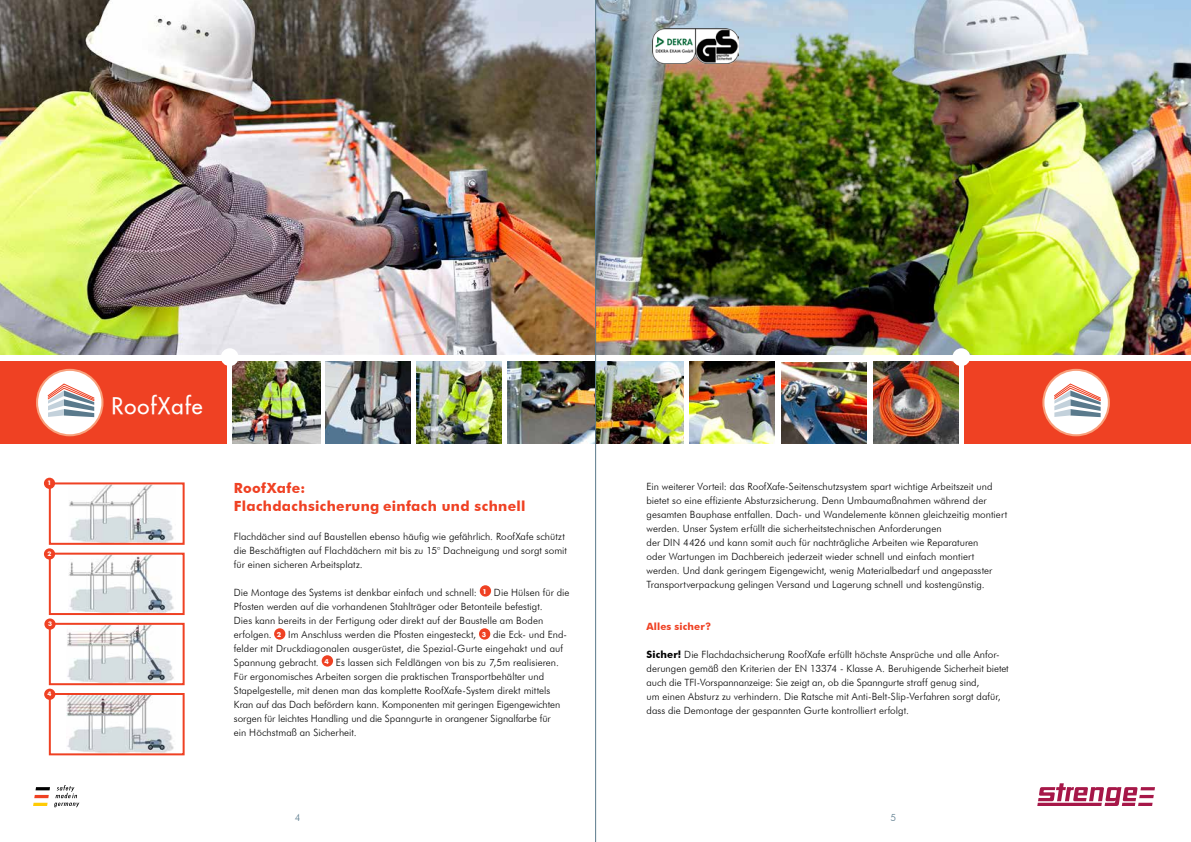
<style>
.page{position:relative;width:1191px;height:842px;background:#fff}
.page>*{position:absolute;margin:0;border:0;box-sizing:border-box;transform-origin:0 0}
.t1{font:500 22px "Futura";letter-spacing:.05em;color:#fff}
.t2{font:700 14px/18px "Futura BT";letter-spacing:.02em;color:#ef4123}
.t3{font:300 10px/14px "Futura BT";letter-spacing:.005em;color:#000}
.t4{font:700 10px "Futura BT";letter-spacing:.01em;color:#ef4123}
.t5{font:300 10px "Futura BT";color:#5a7a8c}
.t6{font:700 6.3px "Futura BT";color:#fff}
.s1{color:#fff}
.s2{font-family:"Futura Std";font-weight:700;font-size:6.4px;color:#fff}
.s3{font-weight:700}
</style>
<div class="page">
<div style="left:0;top:361px;width:227px;height:83px;background:#ef4123"></div>
<div style="left:964px;top:361px;width:227px;height:83px;background:#ef4123"></div>
<img style="left:232px;top:361px;width:88px;height:83px">
<img style="left:507px;top:361px;width:176px;height:83px">
<img style="left:326px;top:361px;width:85px;height:83px">
<img style="left:689px;top:361px;width:85px;height:83px">
<img style="left:873px;top:361px;width:85px;height:83px">
<img style="left:417px;top:361px;width:85px;height:83px">
<img style="left:781px;top:362px;width:85px;height:82px">
<img style="left:0;top:0;width:1191px;height:354px">
<svg style="left:1037px;top:783px;width:118px;height:23px"></svg>
<div style="left:221px;top:348px;width:18px;height:18px;background:#fff;border-radius:50%"></div>
<div style="left:480px;top:585px;width:11px;height:12px;background:#ef4123;border-radius:50%"></div>
<div style="left:274px;top:628px;width:11px;height:12px;background:#ef4123;border-radius:50%"></div>
<div style="left:479px;top:628px;width:11px;height:12px;background:#ef4123;border-radius:50%"></div>
<div style="left:322px;top:655px;width:11px;height:12px;background:#ef4123;border-radius:50%"></div>
<svg style="left:33px;top:785px;width:46px;height:22px"></svg>
<img style="left:652px;top:28px;width:86px;height:35px">
<div style="left:952px;top:348px;width:18px;height:18px;background:#fff;border-radius:50%"></div>
<div style="left:37px;top:370px;width:65px;height:65px;background:#fff;border-radius:50%"></div>
<div style="left:36px;top:369px;width:67px;height:67px;border:2px solid #f8a07c;border-radius:50%"></div>
<svg style="left:47px;top:383px;width:48px;height:34px"></svg>
<div style="left:1043px;top:370px;width:65px;height:65px;background:#fff;border-radius:50%"></div>
<div style="left:1042px;top:369px;width:67px;height:67px;border:2px solid #f8a07c;border-radius:50%"></div>
<svg style="left:1054px;top:383px;width:47px;height:34px"></svg>
<img style="left:69px;top:485px;width:105px;height:57px">
<div style="left:49px;top:482px;width:136px;height:63px;border:2px solid #ef4123"></div>
<div style="left:44px;top:478px;width:11px;height:11px;background:#ef4123;border-radius:50%"></div>
<img style="left:68px;top:556px;width:106px;height:56px">
<div style="left:49px;top:553px;width:136px;height:62px;border:2px solid #ef4123"></div>
<div style="left:44px;top:548px;width:11px;height:11px;background:#ef4123;border-radius:50%"></div>
<img style="left:67px;top:626px;width:107px;height:56px">
<div style="left:49px;top:623px;width:136px;height:62px;border:2px solid #ef4123"></div>
<div style="left:44px;top:618px;width:12px;height:12px;background:#ef4123;border-radius:50%"></div>
<img style="left:66px;top:696px;width:108px;height:56px">
<div style="left:49px;top:693px;width:136px;height:62px;border:2px solid #ef4123"></div>
<div style="left:44px;top:689px;width:11px;height:11px;background:#ef4123;border-radius:50%"></div>
<hr style="left:595px;top:0;width:1px;height:842px;background:#5a7a8c">
<p class="t6" style="left:48px;top:479px;width:5px">1</p>
<p class="t6" style="left:48px;top:550px;width:5px">2</p>
<p class="t6" style="left:48px;top:620px;width:5px">3</p>
<p class="t6" style="left:47px;top:690px;width:5px">4</p>
<h1 class="t1" style="left:112px;top:392px;width:93px">RoofXafe</h1>
<h2 class="t2" style="left:234px;top:478px;width:293px">RoofXafe:<br>Flachdachsicherung einfach und schnell</h2>
<p class="t3" style="left:234px;top:529px;width:334px">Flachdächer sind auf Baustellen ebenso häufig wie gefährlich. RoofXafe schützt die Beschäftigten auf Flachdächern mit bis zu 15° Dachneigung und sorgt somit für einen sicheren Arbeitsplatz.</p>
<p class="t3" style="left:234px;top:585px;width:337px">Die Montage des Systems ist denkbar einfach und schnell: <sup>1</sup> Die Hülsen für die Pfosten werden auf die vorhandenen Stahlträger oder Betonteile befestigt.<br>Dies kann bereits in der Fertigung oder direkt auf der Baustelle am Boden erfolgen.<span class="s1">(</span> <span class="s2">2</span> <span class="s1">)</span>Im Anschluss werden die Pfosten eingesteckt, <span class="s2">3</span> die Eck- und End&shy;felder mit Druckdiagonalen ausgerüstet, die Spezial-Gurte eingehakt und auf Spannung gebracht. <sup>4</sup> Es lassen sich Feldlängen von bis zu 7,5m realisieren.<br>Für ergonomisches Arbeiten sorgen die praktischen Transportbehälter und Stapelgestelle, mit denen man das komplette RoofXafe-System direkt mittels Kran auf das Dach befördern kann. Komponenten mit geringen Eigengewichten sorgen für leichtes Handling und die Spanngurte in orangener Signalfarbe für<br>ein Höchstmaß an Sicherheit.</p>
<p class="t3" style="left:646px;top:479px;width:362px">Ein weiterer Vorteil: das RoofXafe-Seitenschutzsystem spart wichtige Arbeitszeit und bietet so eine effiziente Absturzsicherung. Denn Umbaumaßnahmen während der gesamten Bauphase entfallen. Dach- und Wandelemente können gleichzeitig montiert werden. Unser System erfüllt die sicherheitstechnischen Anforderungen<br>der DIN 4426 und kann somit auch für nachträgliche Arbeiten wie Reparaturen<br>oder Wartungen im Dachbereich jederzeit wieder schnell und einfach montiert werden. Und dank geringem Eigengewicht, wenig Materialbedarf und angepasster Transportverpackung gelingen Versand und Lagerung schnell und kostengünstig.</p>
<p class="t4" style="left:646px;top:620px;width:66px">Alles sicher?</p>
<p class="t3" style="left:646px;top:647px;width:364px"><span class="s3">Sicher!</span> Die Flachdachsicherung RoofXafe erfüllt höchste Ansprüche und alle Anfor&shy;derungen gemäß den Kriterien der EN 13374 - Klasse A. Beruhigende Sicherheit bietet auch die TFI-Vorspannanzeige: Sie zeigt an, ob die Spanngurte straff genug sind,<br>um einen Absturz zu verhindern. Die Ratsche mit Anti-Belt-Slip-Verfahren sorgt dafür, dass die Demontage der gespannten Gurte kontrolliert erfolgt.</p>
<p class="t5" style="left:295px;top:812px;width:7px">4</p>
<p class="t5" style="left:890px;top:812px;width:7px">5</p>
</div>
